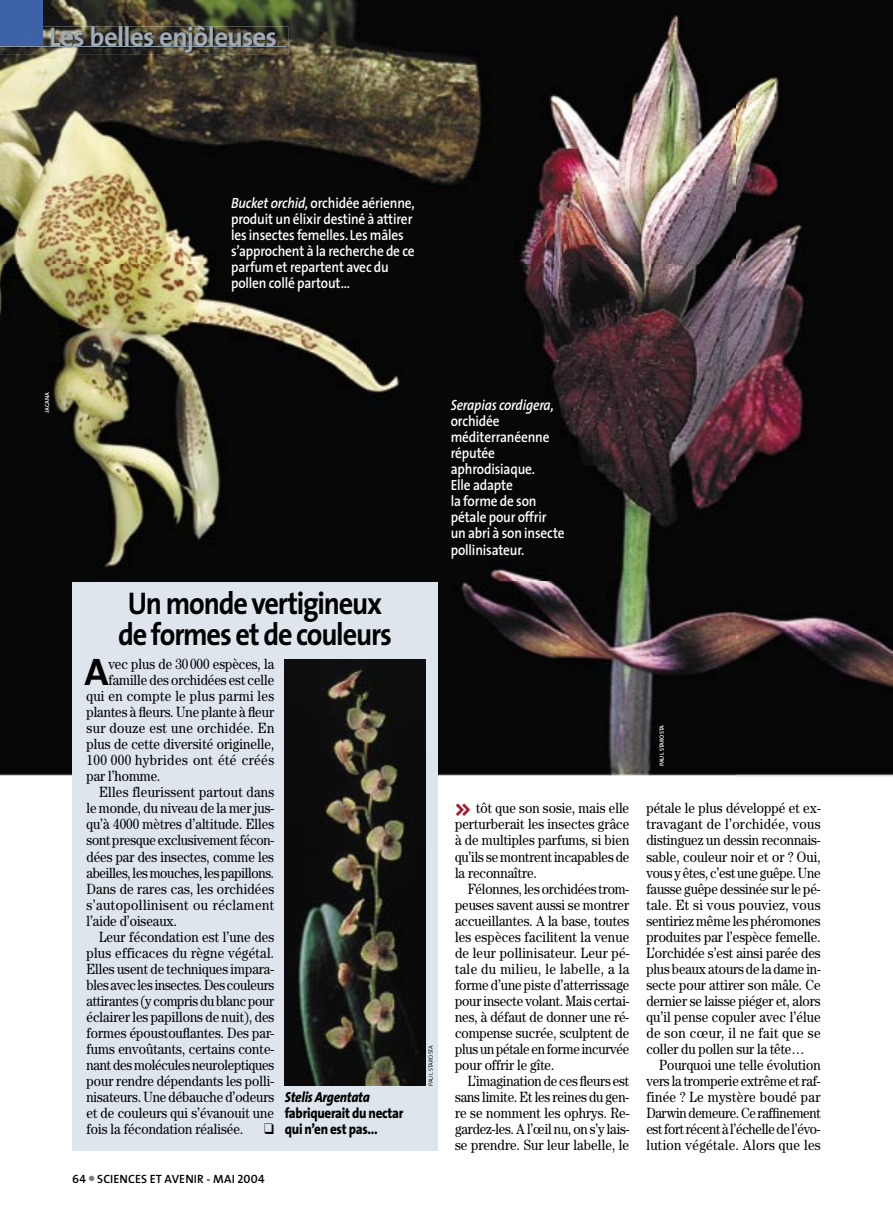
<style>
.page{position:relative;width:893px;height:1212px;background:#fff}
.page>*{position:absolute;margin:0;border:0;box-sizing:border-box;transform-origin:0 0}
.t1{font:700 38.7px "The Sans";color:#000}
.t2{font:700 31.5px/31.5px "The Sans";letter-spacing:-.04em;color:#000;text-align:center;scale:.9 1}
.t3{font:700 27px "The Sans";letter-spacing:-.025em;color:#a0adb8}
.t4{font:800 21px "The Sans";color:#a9192d;scale:.9 1}
.t5{font:14.85px/16px "Century";color:#000;text-align:justify;scale:.88 1}
.t6{font:600 14.85px/16px "The Sans";letter-spacing:-.01em;color:#fff;scale:.9 1}
.t7{font:14.85px "Century";letter-spacing:-.02em;color:#000;scale:.87 1}
.t8{font:14.85px "Century";color:#000;scale:.87 1}
.t9{font:14.85px "Century";letter-spacing:.03em;color:#000;scale:.89 1}
.t10{font:14.85px "Century";letter-spacing:.025em;color:#000;scale:.89 1}
.t11{font:14.85px "Century";letter-spacing:.02em;color:#000;scale:.88 1}
.t12{font:italic 600 14.85px "The Sans";letter-spacing:-.01em;color:#fff;scale:.9 1}
.t13{font:800 14.55px/15.9px "The Sans";letter-spacing:-.02em;color:#000;scale:.9 1}
.t14{font:italic 800 14.55px "The Sans";letter-spacing:-.02em;color:#000;scale:.9 1}
.t15{font:600 12px "The Sans";letter-spacing:.01em;color:#000}
.t16{font:6px "The Sans Semi Bold Caps";letter-spacing:-.005em;color:#fff}
.t17{font:300 6px "The Sans";letter-spacing:-.025em;color:#000}
.s1{font-style:italic}
.s2{font-family:"The Sans Semi Bold Caps";font-weight:400}
.s3{color:#7b7c7c}
</style>
<div class="page">
<img style="left:0;top:0;width:735px;height:1151px">
<img style="left:735px;top:475px;width:158px;height:302px">
<img style="left:735px;top:0;width:158px;height:475px">
<div style="left:72px;top:582px;width:366px;height:568px;background:#dee5ed"></div>
<img style="left:285px;top:659px;width:141px;height:427px">
<div style="left:0;top:0;width:43px;height:27px;background:#3d62a7"></div>
<img style="left:0;top:27px;width:288px;height:27px">
<img style="left:0;top:27px;width:43px;height:19px">
<hr style="left:0;top:46px;width:287px;height:1px;background:#8c9aa6">
<h3 class="t3" style="left:49px;top:14px;width:229px">Les belles enjôleuses</h3>
<p class="t6" style="left:231px;top:195px;width:206px"><span class="s1">Bucket orchid,</span> orchidée aérienne, produit un élixir destiné à attirer les insectes femelles. Les mâles s’approchent à la recherche de ce parfum et repartent avec du pollen collé partout...</p>
<p class="t16" style="left:42px;top:413px;width:22px;rotate:-90deg">JACANA</p>
<h2 class="t2" style="left:118px;top:587px;width:306px">Un monde vertigineux de formes et de couleurs</h2>
<h1 class="t1" style="left:84px;top:639px;width:26px">A</h1>
<p class="t5" style="left:108px;top:655px;width:190px">vec plus de 30 000 espèces, la</p>
<p class="t5" style="left:108px;top:672px;width:190px">famille des orchidées est celle</p>
<p class="t10" style="left:86px;top:687px;width:213px">qui en compte le plus parmi les</p>
<p class="t5" style="left:86px;top:704px;width:215px">plantes à fleurs. Une plante à fleur</p>
<p class="t10" style="left:86px;top:719px;width:213px">sur douze est une orchidée. En</p>
<p class="t5" style="left:86px;top:736px;width:215px">plus de cette diversité originelle,</p>
<p class="t9" style="left:86px;top:751px;width:212px">100 000 hybrides ont été créés</p>
<p class="t5" style="left:86px;top:768px;width:86px">par l’homme.</p>
<p class="t5" style="left:99px;top:784px;width:200px">Elles fleurissent partout dans</p>
<p class="t5" style="left:86px;top:800px;width:215px">le monde, du niveau de la mer jus-</p>
<p class="t5" style="left:86px;top:816px;width:215px">qu’à 4000 mètres d’altitude. Elles</p>
<p class="t5" style="left:86px;top:832px;width:215px">sont presque exclusivement fécon-</p>
<p class="t5" style="left:86px;top:848px;width:215px">dées par des insectes, comme les</p>
<p class="t7" style="left:86px;top:864px;width:217px">abeilles, les mouches, les papillons.</p>
<p class="t5" style="left:86px;top:880px;width:215px">Dans de rares cas, les orchidées</p>
<p class="t9" style="left:86px;top:896px;width:212px">s’autopollinisent ou réclament</p>
<p class="t5" style="left:86px;top:912px;width:104px">l’aide d’oiseaux.</p>
<p class="t5" style="left:99px;top:928px;width:200px">Leur fécondation est l’une des</p>
<p class="t11" style="left:86px;top:944px;width:215px">plus efficaces du règne végétal.</p>
<p class="t5" style="left:86px;top:960px;width:215px">Elles usent de techniques impara-</p>
<p class="t7" style="left:86px;top:976px;width:217px">bles avec les insectes. Des couleurs</p>
<p class="t8" style="left:86px;top:992px;width:217px">attirantes (y compris du blanc pour</p>
<p class="t5" style="left:86px;top:1009px;width:215px">éclairer les papillons de nuit), des</p>
<p class="t5" style="left:86px;top:1025px;width:215px">formes époustouflantes. Des par-</p>
<p class="t5" style="left:86px;top:1041px;width:215px">fums envoûtants, certains conte-</p>
<p class="t8" style="left:86px;top:1056px;width:217px">nant des molécules neuroleptiques</p>
<p class="t5" style="left:86px;top:1073px;width:215px">pour rendre dépendants les polli-</p>
<p class="t5" style="left:86px;top:1089px;width:215px">nisateurs. Une débauche d’odeurs</p>
<p class="t5" style="left:86px;top:1105px;width:215px">et de couleurs qui s’évanouit une</p>
<p class="t5" style="left:86px;top:1121px;width:180px">fois la fécondation réalisée.</p>
<p class="t14" style="left:285px;top:1085px;width:96px">Stelis Argentata</p>
<p class="t13" style="left:285px;top:1105px;width:133px">fabriquerait du nectar qui n’en est pas...</p>
<p class="t15" style="left:72px;top:1168px;width:194px"><span class="s2">64</span> <span class="s3">●</span> SCIENCES ET AVENIR - MAI <span class="s2">2004</span></p>
<p class="t12" style="left:451px;top:393px;width:116px">Serapias cordigera,</p>
<p class="t6" style="left:451px;top:413px;width:128px">orchidée méditerranéenne réputée aphrodisiaque.<br>Elle adapte<br>la forme de son pétale pour offrir un abri à son insecte pollinisateur.</p>
<p class="t17" style="left:426px;top:1086px;width:42px;rotate:-90deg">PAUL STAROSTA</p>
<p class="t5" style="left:455px;top:800px;width:200px;text-indent:21px">tôt que son sosie, mais elle perturberait les insectes grâce à de multiples parfums, si bien qu’ils se montrent incapables de la reconnaître.</p>
<p class="t5" style="left:455px;top:880px;width:200px;text-indent:13px">Félonnes, les orchidées trom&shy;peuses savent aussi se montrer accueillantes. A la base, toutes les espèces facilitent la venue de leur pollinisateur. Leur pé&shy;tale du milieu, le labelle, a la forme d’une piste d’atterrissage pour insecte volant. Mais certai&shy;nes, à défaut de donner une ré&shy;compense sucrée, sculptent de plus un pétale en forme incurvée pour offrir le gîte.</p>
<p class="t5" style="left:455px;top:1073px;width:200px;text-indent:13px">L’imagination de ces fleurs est sans limite. Et les reines du gen&shy;re se nomment les ophrys. Re&shy;gardez-les. A l’œil nu, on s’y lais&shy;se prendre. Sur leur labelle, le</p>
<h3 class="t4" style="left:455px;top:790px;width:20px">&gt;&gt;</h3>
<p class="t16" style="left:657px;top:766px;width:42px;rotate:-90deg">PAUL STAROSTA</p>
<p class="t5" style="left:646px;top:800px;width:200px">pétale le plus développé et ex&shy;travagant de l’orchidée, vous distinguez un dessin reconnais&shy;sable, couleur noir et or ? Oui, vous y êtes, c’est une guêpe. Une fausse guêpe dessinée sur le pé&shy;tale. Et si vous pouviez, vous sentiriez même les phéromones produites par l’espèce femelle.<br>L’orchidée s’est ainsi parée des plus beaux atours de la dame in&shy;secte pour attirer son mâle. Ce dernier se laisse piéger et, alors qu’il pense copuler avec l’élue de son cœur, il ne fait que se coller du pollen sur la tête…</p>
<p class="t5" style="left:646px;top:1057px;width:200px;text-indent:13px">Pourquoi une telle évolution vers la tromperie extrême et raf&shy;finée ? Le mystère boudé par Darwin demeure. Ce raffinement est fort récent à l’échelle de l’évo&shy;lution végétale. Alors que les</p>
</div>
